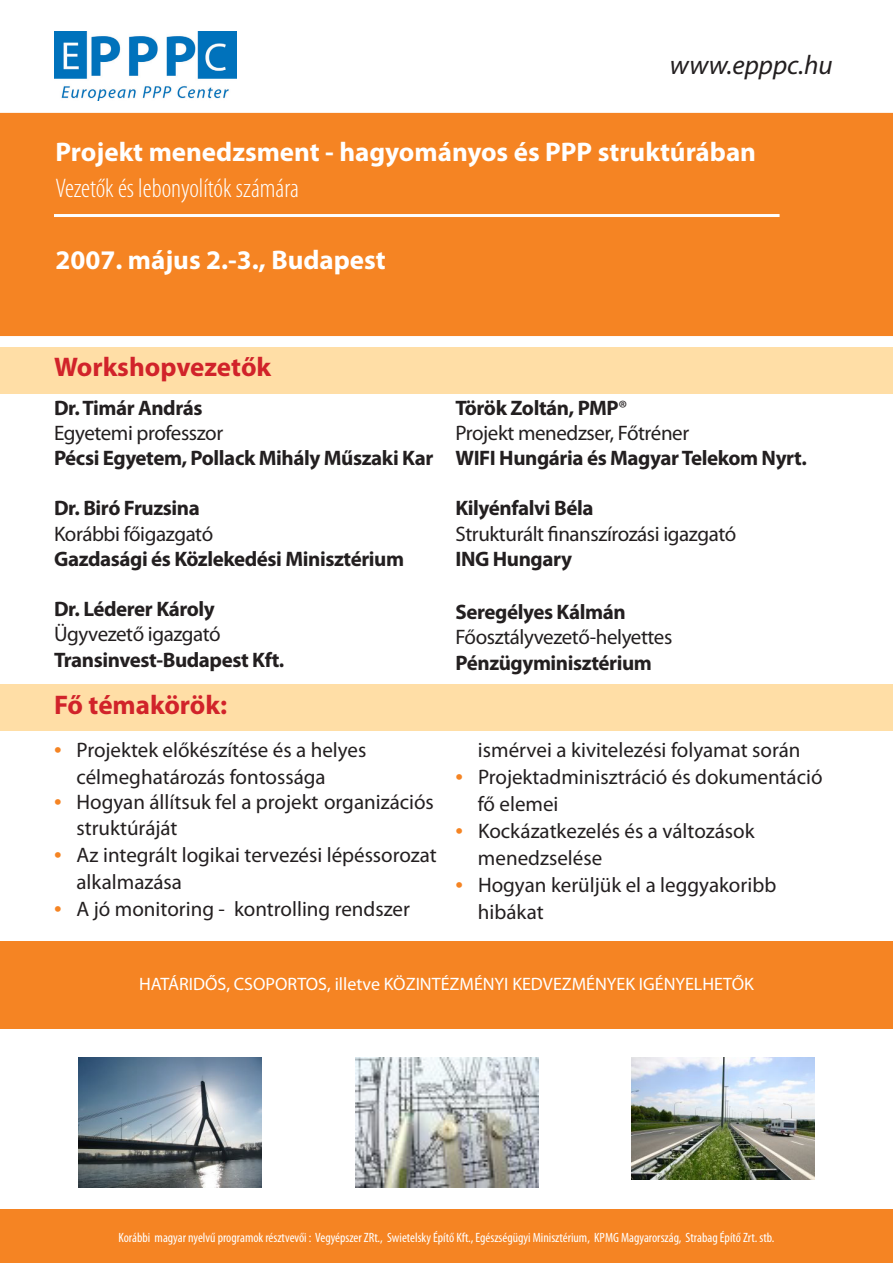
<style>
.page{position:relative;width:893px;height:1263px;background:#fff}
.page>*{position:absolute;margin:0;border:0;box-sizing:border-box;transform-origin:0 0}
.t1{font:700 27px "Myriad Pro";color:#fff}
.t2{font:300 condensed 27px "Myriad Pro";color:#fff}
.t3{font:700 27px "Myriad Pro";color:#d1232a}
.t4{font:italic 27px "Myriad Pro";color:#231f20}
.t5{font:27px/52.8px "Myriad Pro";color:#f58423;text-align:justify}
.t6{font:21px/26.4px "Myriad Pro";color:#231f20}
.t7{font:700 21px "Myriad Pro";letter-spacing:-.02em;color:#231f20}
.t8{font:21px/25.2px "Myriad Pro";letter-spacing:-.02em;color:#231f20}
.t9{font:18px "Myriad Pro";color:#fff}
.t10{font:condensed 13.5px "Myriad Pro";color:#fff}
.s1{font-weight:700}
</style>
<div class="page">
<div style="left:0;top:685px;width:893px;height:46px;background:#ffdea6"></div>
<div style="left:0;top:347px;width:893px;height:47px;background:#ffdea6"></div>
<div style="left:0;top:114px;width:892px;height:221px;background:#f58423"></div>
<div style="left:0;top:113px;width:893px;height:223px;border:2px solid #f58423"></div>
<img style="left:54px;top:32px;width:183px;height:68px">
<hr style="left:54px;top:214px;width:726px;height:3px;background:#fff">
<div style="left:0;top:1209px;width:893px;height:54px;background:#f58423"></div>
<img style="left:78px;top:1058px;width:183px;height:129px">
<img style="left:355px;top:1058px;width:183px;height:129px">
<img style="left:632px;top:1057px;width:183px;height:122px">
<div style="left:0;top:942px;width:893px;height:87px;background:#f58423"></div>
<p class="t4" style="left:670px;top:51px;width:164px">www.epppc.hu</p>
<p class="t1" style="left:56px;top:137px;width:702px">Projekt menedzsment - hagyományos és PPP struktúrában</p>
<p class="t2" style="left:56px;top:174px;width:245px">Vezetők és lebonyolítók számára</p>
<p class="t1" style="left:56px;top:245px;width:332px">2007. május 2.-3., Budapest</p>
<p class="t3" style="left:54px;top:352px;width:219px">Workshopvezetők</p>
<p class="t7" style="left:54px;top:396px;width:150px">Dr. Timár András</p>
<p class="t8" style="left:54px;top:420px;width:171px">Egyetemi professzor</p>
<p class="t7" style="left:54px;top:446px;width:381px">Pécsi Egyetem, Pollack Mihály Műszaki Kar</p>
<p class="t7" style="left:54px;top:496px;width:147px">Dr. Biró Fruzsina</p>
<p class="t8" style="left:54px;top:521px;width:161px">Korábbi főigazgató</p>
<p class="t7" style="left:54px;top:547px;width:352px">Gazdasági és Közlekedési Minisztérium</p>
<p class="t7" style="left:54px;top:597px;width:162px">Dr. Léderer Károly</p>
<p class="t8" style="left:54px;top:622px;width:168px">Ügyvezető igazgató</p>
<p class="t7" style="left:54px;top:648px;width:232px">Transinvest-Budapest Kft.</p>
<p class="t3" style="left:54px;top:690px;width:175px">Fő témakörök:</p>
<p class="t8" style="left:455px;top:395px;width:235px"><span class="s1">Török Zoltán, PMP</span>®<br>Projekt menedzser, Főtréner</p>
<p class="t7" style="left:455px;top:446px;width:353px">WIFI Hungária és Magyar Telekom Nyrt.</p>
<p class="t7" style="left:455px;top:496px;width:140px">Kilyénfalvi Béla</p>
<p class="t8" style="left:455px;top:521px;width:282px">Strukturált finanszírozási igazgató</p>
<p class="t7" style="left:455px;top:547px;width:118px">ING Hungary</p>
<p class="t7" style="left:455px;top:600px;width:172px">Seregélyes Kálmán</p>
<p class="t8" style="left:455px;top:625px;width:218px">Főosztályvezető-helyettes</p>
<p class="t7" style="left:455px;top:651px;width:198px">Pénzügyminisztérium</p>
<p class="t5" style="left:54px;top:722px;width:9px">• • • •</p>
<p class="t6" style="left:478px;top:737px;width:346px;line-height:27px">ismérvei a kivitelezési folyamat során<br>Projektadminisztráció és dokumentáció fő elemei<br>Kockázatkezelés és a változások menedzselése<br>Hogyan kerüljük el a leggyakoribb hibákat</p>
<p class="t6" style="left:76px;top:737px;width:362px">Projektek előkészítése és a helyes célmeghatározás fontossága<br>Hogyan állítsuk fel a projekt organizációs struktúráját<br>Az integrált logikai tervezési lépéssorozat alkalmazása<br>A jó monitoring - kontrolling rendszer</p>
<p class="t5" style="left:455px;top:749px;width:9px;line-height:54px">• • •</p>
<p class="t9" style="left:139px;top:974px;width:616px">HATÁRIDŐS, CSOPORTOS, illetve KÖZINTÉZMÉNYI KEDVEZMÉNYEK IGÉNYELHETŐK</p>
<p class="t10" style="left:118px;top:1230px;width:658px">Korábbi magyar nyelvű programok résztvevői : Vegyépszer ZRt., Swietelsky Építő Kft., Egészségügyi Minisztérium, KPMG Magyarország, Strabag Építő Zrt. stb.</p>
</div>
